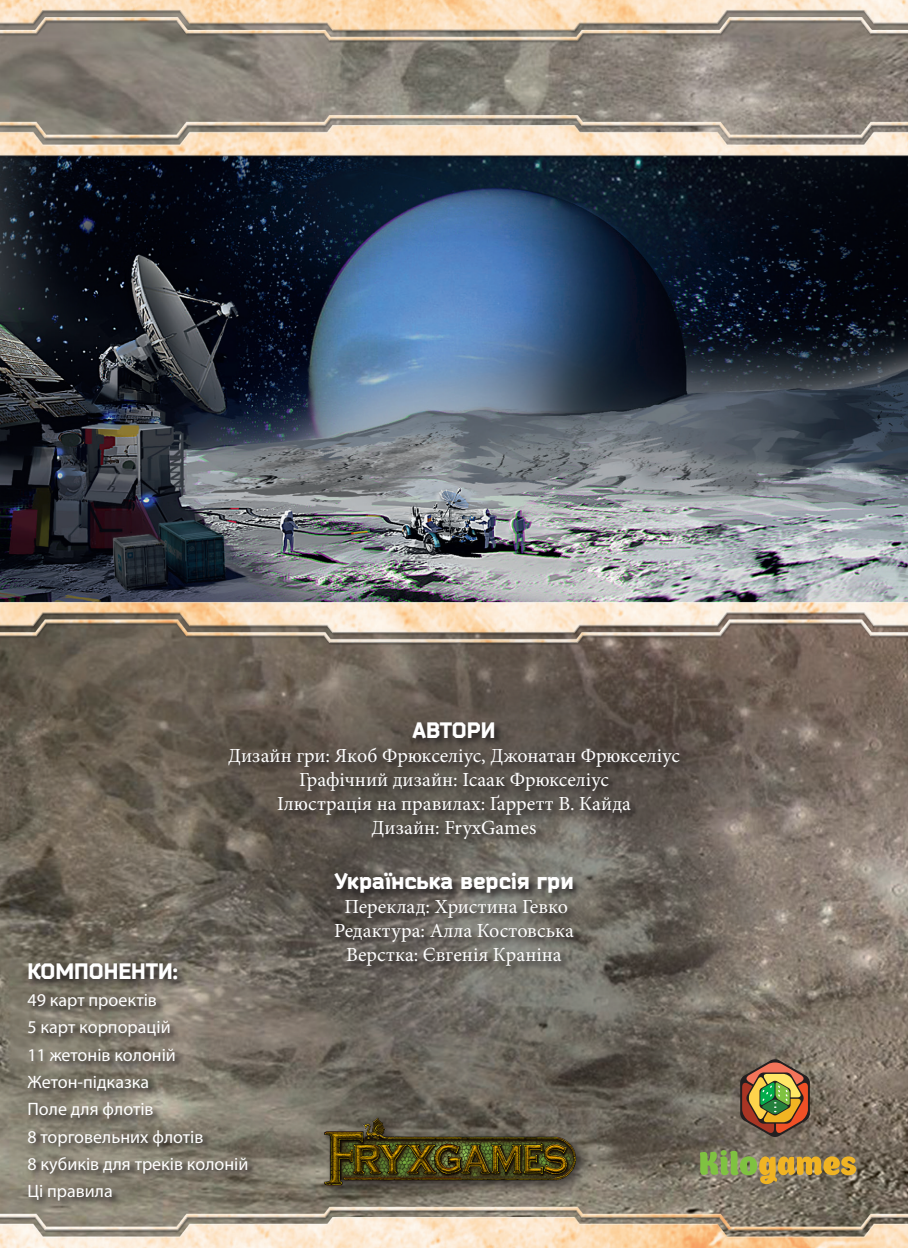
<style>
.page{position:relative;width:908px;height:1248px;background:#fff}
.page>*{position:absolute;margin:0;border:0;box-sizing:border-box;transform-origin:0 0}
.t1{font:900 22px "Bender";color:#fff}
.t2{font:20px "Minion Pro";color:#fff}
.t3{font:18px "Myriad Pro";color:#fff}
</style>
<div class="page">
<img style="left:0;top:0;width:907px;height:1247px">
<svg style="left:177px;top:631px;width:583px;height:556px;background:#6e665c"></svg>
<svg style="left:26px;top:960px;width:231px;height:250px;background:#7c7669"></svg>
<div style="left:320px;top:1113px;width:272px;height:87px;background:#231f20;opacity:.75"></div>
<img style="left:323px;top:1115px;width:253px;height:70px">
<svg style="left:226px;top:720px;width:463px;height:256px;background:#5f5952"></svg>
<svg style="left:739px;top:1058px;width:70px;height:78px;background:#927242"></svg>
<svg style="left:699px;top:1149px;width:156px;height:34px;background:#9b914e"></svg>
<p class="t1" style="left:412px;top:716px;width:84px">АВТОРИ</p>
<p class="t2" style="left:228px;top:742px;width:453px">Дизайн гри: Якоб Фрюкселіус, Джонатан Фрюкселіус</p>
<p class="t2" style="left:299px;top:766px;width:311px">Графічний дизайн: Ісаак Фрюкселіус</p>
<p class="t2" style="left:277px;top:790px;width:355px">Ілюстрація на правилах: Ґарретт В. Кайда</p>
<p class="t2" style="left:371px;top:814px;width:166px">Дизайн: FryxGames</p>
<p class="t1" style="left:334px;top:867px;width:240px">Українська версія гри</p>
<p class="t2" style="left:344px;top:893px;width:225px">Переклад: Христина Гевко</p>
<p class="t2" style="left:334px;top:917px;width:241px">Редактура: Алла Костовська</p>
<p class="t2" style="left:346px;top:941px;width:217px">Верстка: Євгенія Краніна</p>
<p class="t1" style="left:27px;top:957px;width:152px">КОМПОНЕНТИ:</p>
<p class="t3" style="left:27px;top:988px;width:131px">49 карт проектів</p>
<p class="t3" style="left:27px;top:1016px;width:145px">5 карт корпорацій</p>
<p class="t3" style="left:27px;top:1043px;width:150px">11 жетонів колоній</p>
<p class="t3" style="left:27px;top:1070px;width:123px">Жетон-підказка</p>
<p class="t3" style="left:27px;top:1097px;width:128px">Поле для флотів</p>
<p class="t3" style="left:27px;top:1125px;width:177px">8 торговельних флотів</p>
<p class="t3" style="left:27px;top:1152px;width:222px">8 кубиків для треків колоній</p>
<p class="t3" style="left:27px;top:1179px;width:87px">Ці правила</p>
</div>
